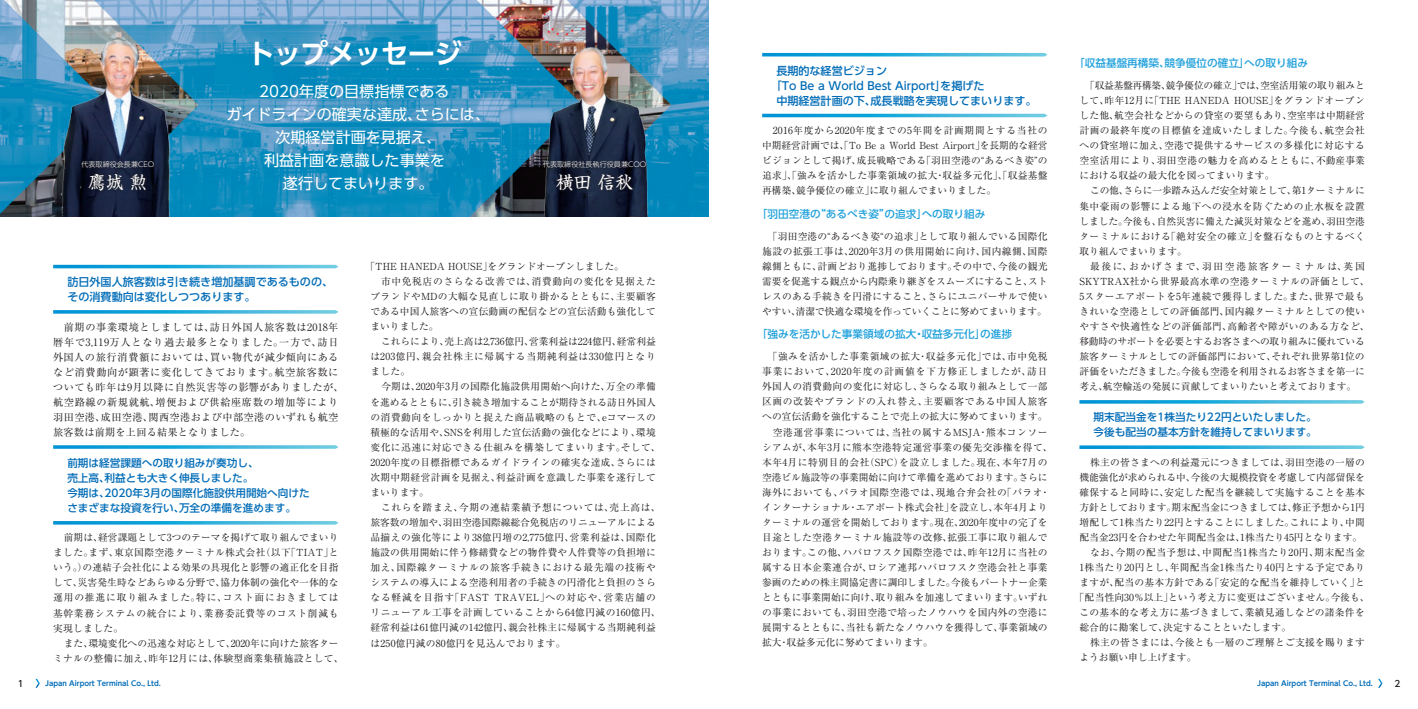
<style>
.page{position:relative;width:1418px;height:709px;background:#fff}
.page>*{position:absolute;margin:0;border:0;box-sizing:border-box;transform-origin:0 0}
.t1{font:700 27.5px "UD Shin Go Pro De";letter-spacing:-.025em;color:#fff}
.t2{font:17.75px "Shinsei Kai Pr 5 CBSK1";color:#fff}
.t3{font:15px/23px "UD Shin Go Pro";color:#fff;text-align:center}
.t4{font:500 11.12px/15px "UD Shin Go Pro";color:#006cb7}
.t5{font:500 10.62px/15.1px "UD Shin Go Pro";color:#006cb7}
.t6{font:500 10.62px "UD Shin Go Pro";color:#20a1db}
.t7{font:10.12px/15px "Ryumin Pr 5";letter-spacing:.06em;color:#231f20}
.t8{font:9.75px/15px "Ryumin Pr 5";letter-spacing:.025em;color:#231f20;text-align:justify}
.t9{font:9.75px "Ryumin Pr 5";letter-spacing:-.01em;color:#231f20}
.t10{font:9.75px "Ryumin Pr 5";color:#231f20}
.t11{font:9.75px "Ryumin Pr 5";letter-spacing:.045em;color:#231f20}
.t12{font:9.75px "Ryumin Pr 5";letter-spacing:.065em;color:#231f20}
.t13{font:9.75px "Ryumin Pr 5";letter-spacing:.055em;color:#231f20}
.t14{font:9.75px "Ryumin Pr 5";letter-spacing:.085em;color:#231f20}
.t15{font:9.75px "Ryumin Pr 5";letter-spacing:.05em;color:#231f20}
.t16{font:9.75px "Ryumin Pr 5";letter-spacing:.07em;color:#231f20}
.t17{font:9.75px "Ryumin Pr 5";letter-spacing:-.005em;color:#231f20}
.t18{font:9.75px "Ryumin Pr 5";letter-spacing:.06em;color:#231f20}
.t19{font:500 8.88px "UD Shin Go Pro";color:#231f20}
.t20{font:700 7.12px "UD Shin Go Pro De";color:#006cb7}
.t21{font:300 7.12px "UD Shin Go Pro";color:#fff}
</style>
<div class="page">
<img style="left:0;top:0;width:709px;height:216px">
<svg style="left:53px;top:521px;width:285px;height:3px"></svg>
<svg style="left:53px;top:445px;width:285px;height:4px"></svg>
<svg style="left:53px;top:310px;width:285px;height:4px"></svg>
<svg style="left:53px;top:265px;width:285px;height:3px"></svg>
<svg style="left:762px;top:114px;width:285px;height:3px"></svg>
<svg style="left:762px;top:53px;width:285px;height:3px"></svg>
<svg style="left:1079px;top:445px;width:285px;height:4px"></svg>
<svg style="left:1079px;top:400px;width:285px;height:3px"></svg>
<svg style="left:35px;top:679px;width:5px;height:8px"></svg>
<svg style="left:1378px;top:679px;width:4px;height:8px"></svg>
<img style="left:58px;top:36px;width:120px;height:180px">
<img style="left:534px;top:36px;width:121px;height:180px">
<svg style="left:79px;top:158px;width:78px;height:13px"></svg>
<svg style="left:86px;top:170px;width:63px;height:23px"></svg>
<svg style="left:540px;top:158px;width:109px;height:12px"></svg>
<svg style="left:553px;top:171px;width:82px;height:22px"></svg>
<p class="t21" style="left:81px;top:158px;width:74px">代表取締役会長兼CEO</p>
<h2 class="t2" style="left:88px;top:168px;width:61px">鷹城 勲</h2>
<h1 class="t1" style="left:247px;top:31px;width:216px">トップメッセージ</h1>
<h3 class="t3" style="left:226px;top:79px;width:265px">2020年度の目標指標である<br>ガイドラインの確実な達成、さらには、次期経営計画を見据え、<br>利益計画を意識した事業を<br>遂行してまいります。</h3>
<p class="t21" style="left:543px;top:158px;width:105px">代表取締役社長執行役員兼COO</p>
<h2 class="t2" style="left:556px;top:168px;width:78px">横田 信秋</h2>
<p class="t4" style="left:67px;top:274px;width:267px">訪日外国人旅客数は引き続き増加基調であるものの、その消費動向は変化しつつあります。</p>
<p class="t7" style="left:53px;top:319px;width:292px;text-indent:11px">前期の事業環境としましては、訪日外国人旅客数は2018年暦年で3,119万人となり過去最多となりました。一方で、訪日外国人の旅行消費額においては、買い物代が減少傾向にあるなど消費動向が顕著に変化してきております。航空旅客数についても昨年は9月以降に自然災害等の影響がありましたが、航空路線の新規就航、増便および供給座席数の増加等により羽田空港、成田空港、関西空港および中部空港のいずれも航空旅客数は前期を上回る結果となりました。</p>
<p class="t5" style="left:67px;top:455px;width:244px">前期は経営課題への取り組みが奏功し、<br>売上高、利益とも大きく伸長しました。<br>今期は、2020年3月の国際化施設供用開始へ向けたさまざまな投資を行い、万全の準備を進めます。</p>
<p class="t8" style="left:53px;top:529px;width:287px;text-indent:11px">前期は、経営課題として3つのテーマを掲げて取り組んでまいりました。まず、東京国際空港ターミナル株式会社（以下「TIAT」という。）の連結子会社化による効果の具現化と影響の適正化を目指して、災害発生時などあらゆる分野で、協力体制の強化や一体的な運用の推進に取り組みました。特に、コスト面におきましては基幹業務システムの統合により、業務委託費等のコスト削減も実現しました。</p>
<p class="t8" style="left:53px;top:635px;width:292px;text-align:center">また、環境変化への迅速な対応として、2020年に向けた旅客ター<br>ミナルの整備に加え、昨年12月には、体験型商業集積施設として、</p>
<p class="t10" style="left:365px;top:259px;width:260px">「THE HANEDA HOUSE」をグランドオープンしました。</p>
<p class="t12" style="left:381px;top:274px;width:276px">市中免税店のさらなる改善では、消費動向の変化を見据えた</p>
<p class="t11" style="left:370px;top:289px;width:287px">ブランドやMDの大幅な見直しに取り掛かるとともに、主要顧客</p>
<p class="t8" style="left:370px;top:303px;width:287px">である中国人旅客への宣伝動画の配信などの宣伝活動も強化して</p>
<p class="t8" style="left:370px;top:318px;width:70px">まいりました。</p>
<p class="t10" style="left:381px;top:334px;width:276px">これらにより、売上高は2,736億円、営業利益は224億円、経常利益</p>
<p class="t16" style="left:370px;top:349px;width:287px">は203億円、親会社株主に帰属する当期純利益は330億円となり</p>
<p class="t8" style="left:370px;top:363px;width:41px">ました。</p>
<p class="t8" style="left:381px;top:378px;width:276px">今期は、2020年3月の国際化施設供用開始へ向けた、万全の準備</p>
<p class="t9" style="left:370px;top:394px;width:287px">を進めるとともに、引き続き増加することが期待される訪日外国人</p>
<p class="t13" style="left:370px;top:409px;width:287px">の消費動向をしっかりと捉えた商品戦略のもとで、eコマースの</p>
<p class="t8" style="left:370px;top:424px;width:287px">積極的な活用や、SNSを利用した宣伝活動の強化などにより、環境</p>
<p class="t15" style="left:370px;top:439px;width:292px">変化に迅速に対応できる仕組みを構築してまいります。そして、</p>
<p class="t8" style="left:370px;top:454px;width:287px">2020年度の目標指標であるガイドラインの確実な達成、さらには</p>
<p class="t8" style="left:370px;top:469px;width:287px">次期中期経営計画を見据え、利益計画を意識した事業を遂行して</p>
<p class="t8" style="left:370px;top:484px;width:60px">まいります。</p>
<p class="t12" style="left:381px;top:499px;width:281px">これらを踏まえ、今期の連結業績予想については、売上高は、</p>
<p class="t9" style="left:370px;top:514px;width:287px">旅客数の増加や、羽田空港国際線総合免税店のリニューアルによる</p>
<p class="t11" style="left:370px;top:530px;width:287px">品揃えの強化等により38億円増の2,775億円、営業利益は、国際化</p>
<p class="t8" style="left:370px;top:544px;width:287px">施設の供用開始に伴う修繕費などの物件費や人件費等の負担増に</p>
<p class="t12" style="left:370px;top:560px;width:287px">加え、国際線ターミナルの旅客手続きにおける最先端の技術や</p>
<p class="t8" style="left:370px;top:574px;width:287px">システムの導入による空港利用者の手続きの円滑化と負担のさら</p>
<p class="t14" style="left:370px;top:590px;width:287px">なる軽減を目指す「FAST TRAVEL」への対応や、営業店舗の</p>
<p class="t13" style="left:370px;top:605px;width:292px">リニューアル工事を計画していることから64億円減の160億円、</p>
<p class="t8" style="left:370px;top:619px;width:287px">経常利益は61億円減の142億円、親会社株主に帰属する当期純利益</p>
<p class="t8" style="left:370px;top:634px;width:197px">は250億円減の80億円を見込んでおります。</p>
<p class="t4" style="left:776px;top:63px;width:112px">長期的な経営ビジョン</p>
<p class="t4" style="left:770px;top:78px;width:215px">「To Be a World Best Airport」を掲げた</p>
<p class="t4" style="left:776px;top:93px;width:262px">中期経営計画の下、成長戦略を実現してまいります。</p>
<p class="t8" style="left:762px;top:122px;width:287px;text-indent:11px">2016年度から2020年度までの5年間を計画期間とする当社の中期経営計画では、「To Be a World Best Airport」を長期的な経営ビジョンとして掲げ、成長戦略である「羽田空港の“あるべき姿”の追求」、「強みを活かした事業領域の拡大・収益多元化」、「収益基盤再構築、競争優位の確立」に取り組んでまいりました。</p>
<p class="t6" style="left:756px;top:205px;width:230px">「羽田空港の“あるべき姿”の追求」への取り組み</p>
<p class="t8" style="left:762px;top:228px;width:287px;text-align:center">「羽田空港の“あるべき姿“の追求」として取り組んでいる国際化施設の拡張工事は、2020年3月の供用開始に向け、国内線側、国際線側ともに、計画どおり進捗しております。その中で、今後の観光需要を促進する観点から内際乗り継ぎをスムーズにすること、ストレスのある手続きを円滑にすること、さらにユニバーサルで使いやすい、清潔で快適な環境を作っていくことに努めてまいります。</p>
<p class="t6" style="left:756px;top:326px;width:257px">「強みを活かした事業領域の拡大・収益多元化」の進捗</p>
<p class="t11" style="left:768px;top:349px;width:281px">「強みを活かした事業領域の拡大・収益多元化」では、市中免税</p>
<p class="t14" style="left:762px;top:364px;width:287px">事業において、2020年度の計画値を下方修正しましたが、訪日</p>
<p class="t8" style="left:762px;top:378px;width:287px">外国人の消費動向の変化に対応し、さらなる取り組みとして一部</p>
<p class="t12" style="left:762px;top:394px;width:287px">区画の改装やブランドの入れ替え、主要顧客である中国人旅客</p>
<p class="t8" style="left:762px;top:408px;width:287px">への宣伝活動を強化することで売上の拡大に努めてまいります。</p>
<p class="t18" style="left:772px;top:424px;width:276px">空港運営事業については、当社の属するMSJA・熊本コンソー</p>
<p class="t8" style="left:762px;top:439px;width:292px">シアムが、本年3月に熊本空港特定運営事業の優先交渉権を得て、</p>
<p class="t13" style="left:762px;top:454px;width:287px">本年4月に特別目的会社（SPC）を設立しました。現在、本年7月の</p>
<p class="t9" style="left:762px;top:469px;width:287px">空港ビル施設等の事業開始に向けて準備を進めております。さらに</p>
<p class="t15" style="left:762px;top:484px;width:289px">海外においても、パラオ国際空港では、現地合弁会社の「パラオ・</p>
<p class="t8" style="left:762px;top:499px;width:287px">インターナショナル・エアポート株式会社」を設立し、本年4月より</p>
<p class="t8" style="left:762px;top:514px;width:287px">ターミナルの運営を開始しております。現在、2020年度中の完了を</p>
<p class="t8" style="left:762px;top:529px;width:287px">目途とした空港ターミナル施設等の改修、拡張工事に取り組んで</p>
<p class="t8" style="left:762px;top:544px;width:287px">おります。この他、ハバロフスク国際空港では、昨年12月に当社の</p>
<p class="t8" style="left:762px;top:559px;width:287px">属する日本企業連合が、ロシア連邦ハバロフスク空港会社と事業</p>
<p class="t9" style="left:762px;top:575px;width:287px">参画のための株主間協定書に調印しました。今後もパートナー企業</p>
<p class="t8" style="left:762px;top:589px;width:287px">とともに事業開始に向け、取り組みを加速してまいります。いずれ</p>
<p class="t8" style="left:762px;top:604px;width:287px">の事業においても、羽田空港で培ったノウハウを国内外の空港に</p>
<p class="t8" style="left:762px;top:619px;width:287px">展開するとともに、当社も新たなノウハウを獲得して、事業領域の</p>
<p class="t10" style="left:762px;top:635px;width:172px">拡大・収益多元化に努めてまいります。</p>
<p class="t6" style="left:1074px;top:55px;width:235px">「収益基盤再構築、競争優位の確立」への取り組み</p>
<p class="t8" style="left:1079px;top:77px;width:287px;text-indent:6px">「収益基盤再構築、競争優位の確立」では、空室活用策の取り組みとして、昨年12月に「THE HANEDA HOUSE」をグランドオープンした他、航空会社などからの貸室の要望もあり、空室率は中期経営計画の最終年度の目標値を達成いたしました。今後も、航空会社への貸室増に加え、空港で提供するサービスの多様化に対応する空室活用により、羽田空港の魅力を高めるとともに、不動産事業における収益の最大化を図ってまいります。</p>
<p class="t8" style="left:1079px;top:183px;width:287px;text-indent:11px">この他、さらに一歩踏み込んだ安全対策として、第1ターミナルに集中豪雨の影響による地下への浸水を防ぐための止水板を設置しました。今後も、自然災害に備えた減災対策などを進め、羽田空港ターミナルにおける「絶対安全の確立」を盤石なものとするべく取り組んでまいります。</p>
<p class="t8" style="left:1079px;top:258px;width:292px;text-align:left;text-indent:11px">最後に、おかげさまで、羽田空港旅客ターミナルは、英国SKYTRAX社から世界最高水準の空港ターミナルの評価として、5スターエアポートを5年連続で獲得しました。また、世界で最もきれいな空港としての評価部門、国内線ターミナルとしての使いやすさや快適性などの評価部門、高齢者や障がいのある方など、移動時のサポートを必要とするお客さまへの取り組みに優れている旅客ターミナルとしての評価部門において、それぞれ世界第1位の評価をいただきました。今後も空港を利用されるお客さまを第一に考え、航空輸送の発展に貢献してまいりたいと考えております。</p>
<p class="t5" style="left:1093px;top:409px;width:225px">期末配当金を1株当たり22円といたしました。今後も配当の基本方針を維持してまいります。</p>
<p class="t8" style="left:1090px;top:454px;width:276px">株主の皆さまへの利益還元につきましては、羽田空港の一層の</p>
<p class="t9" style="left:1079px;top:469px;width:287px">機能強化が求められる中、今後の大規模投資を考慮して内部留保を</p>
<p class="t8" style="left:1079px;top:484px;width:287px">確保すると同時に、安定した配当を継続して実施することを基本</p>
<p class="t17" style="left:1079px;top:499px;width:287px">方針としております。期末配当金につきましては、修正予想から1円</p>
<p class="t8" style="left:1079px;top:514px;width:287px">増配して1株当たり22円とすることにしました。これにより、中間</p>
<p class="t10" style="left:1079px;top:529px;width:284px">配当金23円を合わせた年間配当金は、1株当たり45円となります。</p>
<p class="t11" style="left:1090px;top:544px;width:276px">なお、今期の配当予想は、中間配当1株当たり20円、期末配当金</p>
<p class="t8" style="left:1079px;top:559px;width:287px">1株当たり20円とし、年間配当金1株当たり40円とする予定であり</p>
<p class="t8" style="left:1079px;top:574px;width:287px">ますが、配当の基本方針である「安定的な配当を維持していく」と</p>
<p class="t8" style="left:1074px;top:589px;width:296px">「配当性向30％以上」という考え方に変更はございません。今後も、</p>
<p class="t8" style="left:1079px;top:604px;width:287px">この基本的な考え方に基づきまして、業績見通しなどの諸条件を</p>
<p class="t8" style="left:1079px;top:619px;width:213px">総合的に勘案して、決定することといたします。</p>
<p class="t8" style="left:1090px;top:634px;width:276px">株主の皆さまには、今後とも一層のご理解とご支援を賜ります</p>
<p class="t10" style="left:1079px;top:650px;width:118px">ようお願い申し上げます。</p>
<p class="t19" style="left:18px;top:676px;width:7px">1</p>
<p class="t20" style="left:45px;top:677px;width:117px">Japan Airport Terminal Co., Ltd.</p>
<p class="t20" style="left:1257px;top:677px;width:117px">Japan Airport Terminal Co., Ltd.</p>
<p class="t19" style="left:1394px;top:676px;width:7px">2</p>
</div>
